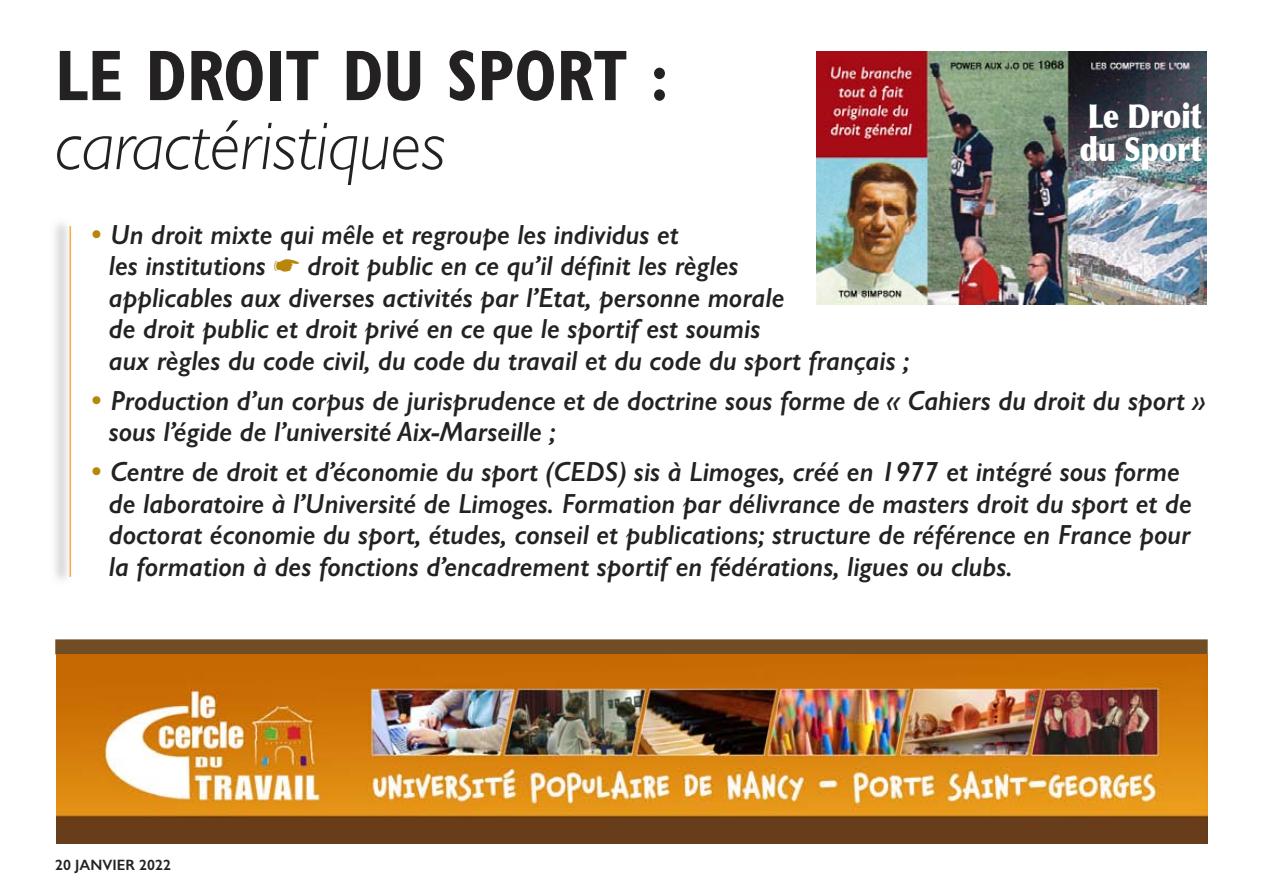
<style>
.page{position:relative;width:1263px;height:893px;background:#fff}
.page>*{position:absolute;margin:0;border:0;box-sizing:border-box;transform-origin:0 0}
.t1{font:italic 300 72px "Gill Sans";color:#232122;scale:.95 1}
.t2{font:700 condensed 72px "Gill Sans";color:#232122;scale:.95 1}
.t3{font:900 33px/33px "Optima";color:#fff;scale:.85 1}
.t4{font:italic 600 27.75px/31.5px "Gill Sans";color:#232122}
.t5{font:600 15px "Gill Sans";color:#232122}
.s1{font-weight:700;font-style:normal;font-stretch:condensed;color:#b8860b}
.s2{color:#b8860b}
</style>
<div class="page">
<div style="left:55px;top:639px;width:1153px;height:15px;background:#724c25"></div>
<img style="left:56px;top:655px;width:1152px;height:188px">
<img style="left:816px;top:52px;width:391px;height:252px">
<hr style="left:70px;top:226px;width:1px;height:351px;background:#f6ac43">
<h1 class="t2" style="left:55px;top:49px;width:647px">LE DROIT DU SPORT :</h1>
<h1 class="t1" style="left:55px;top:118px;width:412px">caractéristiques</h1>
<p class="t3" style="left:1080px;top:103px;width:144px">Le Droit du Sport</p>
<p class="t4" style="left:109px;top:218px;width:802px;text-indent:-17px"><span class="s1">•</span> Un droit mixte qui mêle et regroupe les individus et<br>les institutions <span class="s2">☛</span> droit public en ce qu’il définit les règles<br>applicables aux diverses activités par l’Etat, personne morale<br>de droit public et droit privé en ce que le sportif est soumis<br>aux règles du code civil, du code du travail et du code du sport français ;</p>
<p class="t4" style="left:109px;top:384px;width:1097px;text-indent:-17px"><span class="s1">•</span> Production d’un corpus de jurisprudence et de doctrine sous forme de « Cahiers du droit du sport » sous l’égide de l’université Aix-Marseille ;</p>
<p class="t4" style="left:109px;top:456px;width:1084px;text-indent:-17px"><span class="s1">•</span> Centre de droit et d’économie du sport (CEDS) sis à Limoges, créé en 1977 et intégré sous forme de laboratoire à l’Université de Limoges. Formation par délivrance de masters droit du sport et de doctorat économie du sport, études, conseil et publications; structure de référence en France pour la formation à des fonctions d’encadrement sportif en fédérations, ligues ou clubs.</p>
<p class="t5" style="left:55px;top:856px;width:117px">20 JANVIER 2022</p>
</div>
